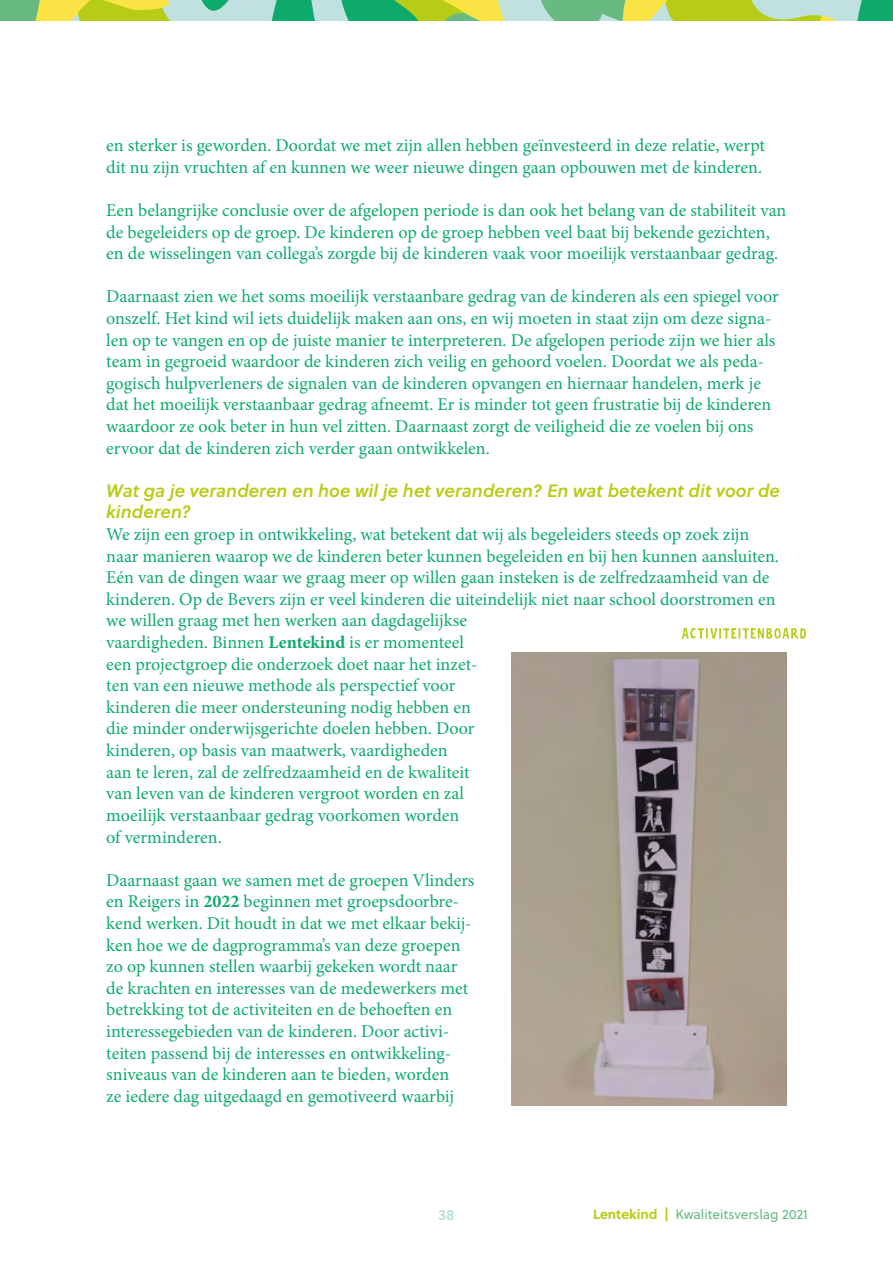
<style>
.page{position:relative;width:893px;height:1263px;background:#fff}
.page>*{position:absolute;margin:0;border:0;box-sizing:border-box;transform-origin:0 0}
.t1{font:18px/21.6px "Minion Pro";color:#0daa6b}
.t2{font:italic 18px/21.6px "Soleil Sb";color:#b7cc15}
.t3{font:700 15px "Soleil";color:#bfe1e0}
.t4{font:13.5px "Soleil";color:#68ba83}
.s1{font-weight:700}
.s2{font-weight:700;color:#b7cc15}
</style>
<div class="page">
<svg style="left:0;top:0;width:893px;height:21px"></svg>
<img style="left:512px;top:652px;width:275px;height:454px">
<svg style="left:682px;top:628px;width:124px;height:11px"></svg>
<p class="t1" style="left:106px;top:135px;width:660px">en sterker is geworden. Doordat we met zijn allen hebben geïnvesteerd in deze relatie, werpt dit nu zijn vruchten af en kunnen we weer nieuwe dingen gaan opbouwen met de kinderen.</p>
<p class="t1" style="left:106px;top:200px;width:682px">Een belangrijke conclusie over de afgelopen periode is dan ook het belang van de stabiliteit van de begeleiders op de groep. De kinderen op de groep hebben veel baat bij bekende gezichten, en de wisselingen van collega’s zorgde bij de kinderen vaak voor moeilijk verstaanbaar gedrag.</p>
<p class="t1" style="left:106px;top:286px;width:674px">Daarnaast zien we het soms moeilijk verstaanbare gedrag van de kinderen als een spiegel voor onszelf. Het kind wil iets duidelijk maken aan ons, en wij moeten in staat zijn om deze signa&shy;len op te vangen en op de juiste manier te interpreteren. De afgelopen periode zijn we hier als team in gegroeid waardoor de kinderen zich veilig en gehoord voelen. Doordat we als peda&shy;gogisch hulpverleners de signalen van de kinderen opvangen en hiernaar handelen, merk je dat het moeilijk verstaanbaar gedrag afneemt. Er is minder tot geen frustratie bij de kinderen waardoor ze ook beter in hun vel zitten. Daarnaast zorgt de veiligheid die ze voelen bij ons ervoor dat de kinderen zich verder gaan ontwikkelen.</p>
<p class="t2" style="left:106px;top:479px;width:675px">Wat ga je veranderen en hoe wil je het veranderen? En wat betekent dit voor de kinderen?</p>
<p class="t1" style="left:106px;top:524px;width:674px">We zijn een groep in ontwikkeling, wat betekent dat wij als begeleiders steeds op zoek zijn naar manieren waarop we de kinderen beter kunnen begeleiden en bij hen kunnen aansluiten.<br>Eén van de dingen waar we graag meer op willen gaan insteken is de zelfredzaamheid van de kinderen. Op de Bevers zijn er veel kinderen die uiteindelijk niet naar school doorstromen en we willen graag met hen werken aan dagdagelijkse<br>vaardigheden. Binnen <span class="s1">Lentekind</span> is er momenteel<br>een projectgroep die onderzoek doet naar het inzet-<br>ten van een nieuwe methode als perspectief voor<br>kinderen die meer ondersteuning nodig hebben en<br>die minder onderwijsgerichte doelen hebben. Door<br>kinderen, op basis van maatwerk, vaardigheden<br>aan te leren, zal de zelfredzaamheid en de kwaliteit<br>van leven van de kinderen vergroot worden en zal<br>moeilijk verstaanbaar gedrag voorkomen worden<br>of verminderen.</p>
<p class="t1" style="left:106px;top:869px;width:370px">Daarnaast gaan we samen met de groepen Vlinders en Reigers in <span class="s1">2022</span> beginnen met groepsdoorbre&shy;kend werken. Dit houdt in dat we met elkaar bekij&shy;ken hoe we de dagprogramma’s van deze groepen zo op kunnen stellen waarbij gekeken wordt naar de krachten en interesses van de medewerkers met betrekking tot de activiteiten en de behoeften en interessegebieden van de kinderen. Door activi&shy;teiten passend bij de interesses en ontwikkeling&shy;sniveaus van de kinderen aan te bieden, worden<br>ze iedere dag uitgedaagd en gemotiveerd waarbij</p>
<p class="t3" style="left:438px;top:1203px;width:18px">38</p>
<p class="t4" style="left:593px;top:1204px;width:216px"><span class="s2">Lentekind |</span> Kwaliteitsverslag 2021</p>
</div>
